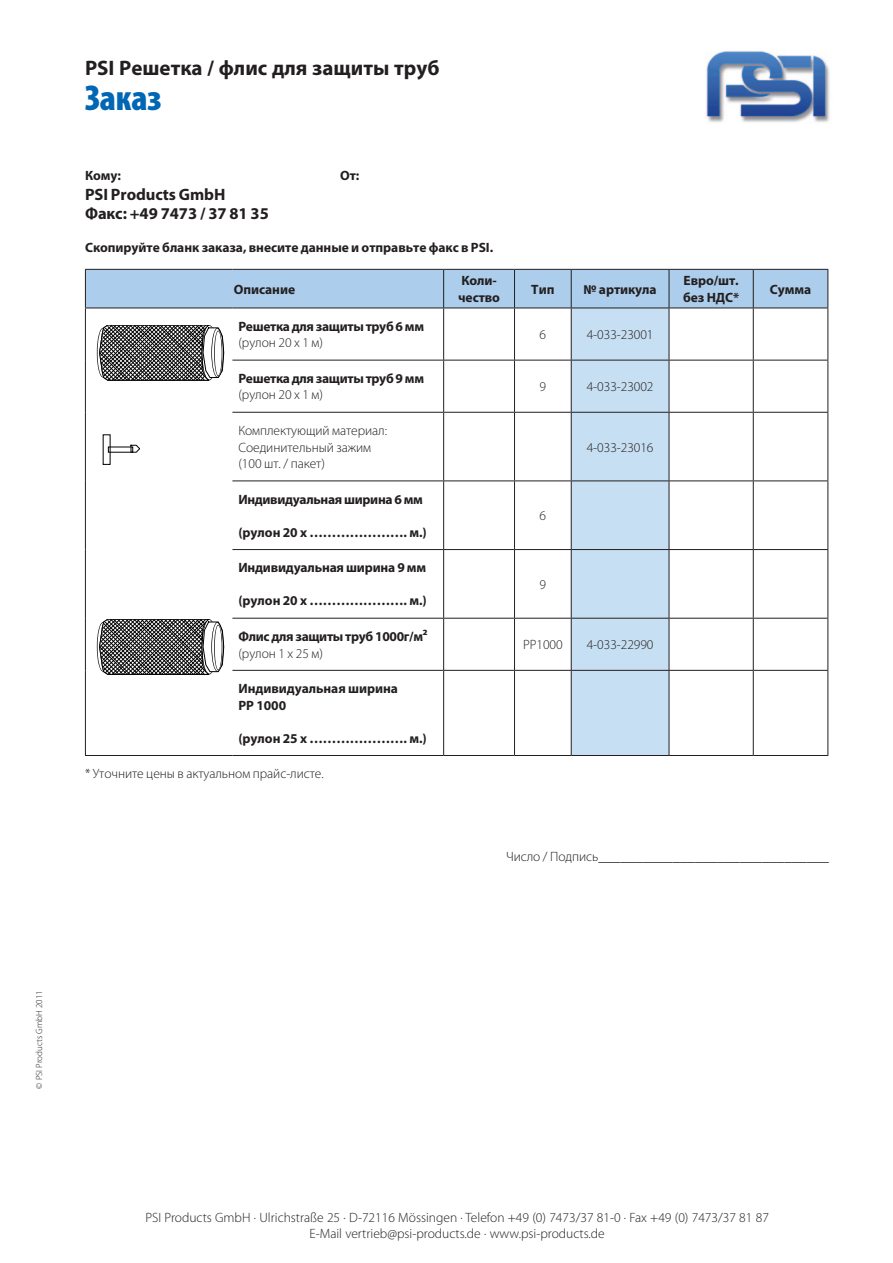
<style>
.page{position:relative;width:893px;height:1263px;background:#fff}
.page>*{position:absolute;margin:0;border:0;box-sizing:border-box;transform-origin:0 0}
.t1{font:900 condensed 36px "Myriad Pro";color:#0166b3}
.t2{font:700 21px "Myriad Pro";color:#231f20}
.t3{font:700 16.5px/19.5px "Myriad Pro";letter-spacing:-.005em;color:#231f20}
.t4{font:300 15px "Myriad Pro";color:#231f20}
.t5{font:300 13.5px/16.5px "Myriad Pro";letter-spacing:-.005em;color:#231f20;text-align:center}
.t6{font:700 13.5px/16.5px "Myriad Pro";letter-spacing:-.005em;color:#231f20}
.t7{font:700 13.5px "Myriad Pro";letter-spacing:-.025em;color:#231f20}
.t8{font:300 9px "Myriad Pro";color:#231f20}
.s1{font-size:13.5px}
</style>
<div class="page">
<img style="left:706px;top:51px;width:124px;height:72px">
<hr style="left:85px;top:755px;width:147px;height:1px;background:#231f20">
<hr style="left:444px;top:755px;width:70px;height:1px;background:#231f20">
<hr style="left:514px;top:755px;width:57px;height:1px;background:#231f20">
<hr style="left:571px;top:755px;width:98px;height:1px;background:#231f20">
<hr style="left:669px;top:755px;width:84px;height:1px;background:#231f20">
<hr style="left:753px;top:755px;width:75px;height:1px;background:#231f20">
<hr style="left:232px;top:755px;width:212px;height:1px;background:#231f20">
<svg style="left:85px;top:269px;width:743px;height:486px"></svg>
<h2 class="t2" style="left:85px;top:56px;width:356px">PSI Решетка / флис для защиты труб</h2>
<h1 class="t1" style="left:85px;top:78px;width:78px">Заказ</h1>
<p class="t6" style="left:85px;top:168px;width:38px">Кому:</p>
<p class="t6" style="left:340px;top:168px;width:21px">От:</p>
<p class="t3" style="left:85px;top:185px;width:185px">PSI Products GmbH<br>Факс: +49 7473 / 37 81 35</p>
<p class="t6" style="left:85px;top:240px;width:410px">Скопируйте бланк заказа, внесите данные и отправьте факс в PSI.</p>
<p class="t6" style="left:234px;top:281px;width:63px">Описание</p>
<p class="t6" style="left:458px;top:273px;width:43px">Коли&shy;чество</p>
<p class="t6" style="left:531px;top:281px;width:25px">Тип</p>
<p class="t6" style="left:583px;top:281px;width:75px">№ артикула</p>
<p class="t6" style="left:683px;top:273px;width:58px">Евро/шт. без НДС*</p>
<p class="t6" style="left:770px;top:281px;width:43px">Сумма</p>
<p class="t7" style="left:238px;top:319px;width:187px">Решетка для защиты труб 6 мм</p>
<p class="t5" style="left:238px;top:335px;width:86px">(рулон 20 х 1 м)</p>
<p class="t5" style="left:540px;top:327px;width:8px">6</p>
<p class="t5" style="left:587px;top:327px;width:68px">4-033-23001</p>
<p class="t7" style="left:238px;top:371px;width:187px">Решетка для защиты труб 9 мм</p>
<p class="t5" style="left:238px;top:387px;width:86px">(рулон 20 х 1 м)</p>
<p class="t5" style="left:238px;top:423px;width:150px;text-align:left">Комплектующий материал:<br>Соединительный зажим (100 шт. / пакет)</p>
<p class="t7" style="left:238px;top:492px;width:186px">Индивидуальная ширина 6 мм</p>
<p class="t6" style="left:238px;top:524px;width:190px">(рулон 20 х …………………. м.)</p>
<p class="t6" style="left:238px;top:560px;width:189px">Индивидуальная ширина 9 мм</p>
<p class="t6" style="left:238px;top:593px;width:190px">(рулон 20 х …………………. м.)</p>
<p class="t7" style="left:238px;top:629px;width:191px">Флис для защиты труб 1000г/м²</p>
<p class="t5" style="left:238px;top:645px;width:86px">(рулон 1 х 25 м)</p>
<p class="t6" style="left:238px;top:681px;width:161px">Индивидуальная ширина<br>PP 1000</p>
<p class="t6" style="left:238px;top:730px;width:190px">(рулон 25 х …………………. м.)</p>
<p class="t5" style="left:85px;top:766px;width:240px">* Уточните цены в актуальном прайс-листе.</p>
<p class="t5" style="left:540px;top:379px;width:8px">9</p>
<p class="t5" style="left:587px;top:379px;width:68px">4-033-23002</p>
<p class="t5" style="left:540px;top:508px;width:8px">6</p>
<p class="t5" style="left:540px;top:576px;width:8px">9</p>
<p class="t5" style="left:587px;top:439px;width:68px">4-033-23016</p>
<p class="t5" style="left:523px;top:637px;width:41px">PP1000</p>
<p class="t5" style="left:587px;top:637px;width:68px">4-033-22990</p>
<p class="t4" style="left:506px;top:847px;width:325px"><span class="s1">Число / Подпись</span>_______________________________</p>
<p class="t8" style="left:34px;top:1089px;width:100px;rotate:-90deg">© PSI Products GmbH 2011</p>
<p class="t5" style="left:145px;top:1210px;width:625px;line-height:15.8px">PSI Products GmbH · Ulrichstraße 25 · D-72116 Mössingen · Telefon +49 (0) 7473/37 81-0 · Fax +49 (0) 7473/37 81 87<br>E-Mail vertrieb@psi-products.de · www.psi-products.de</p>
</div>
